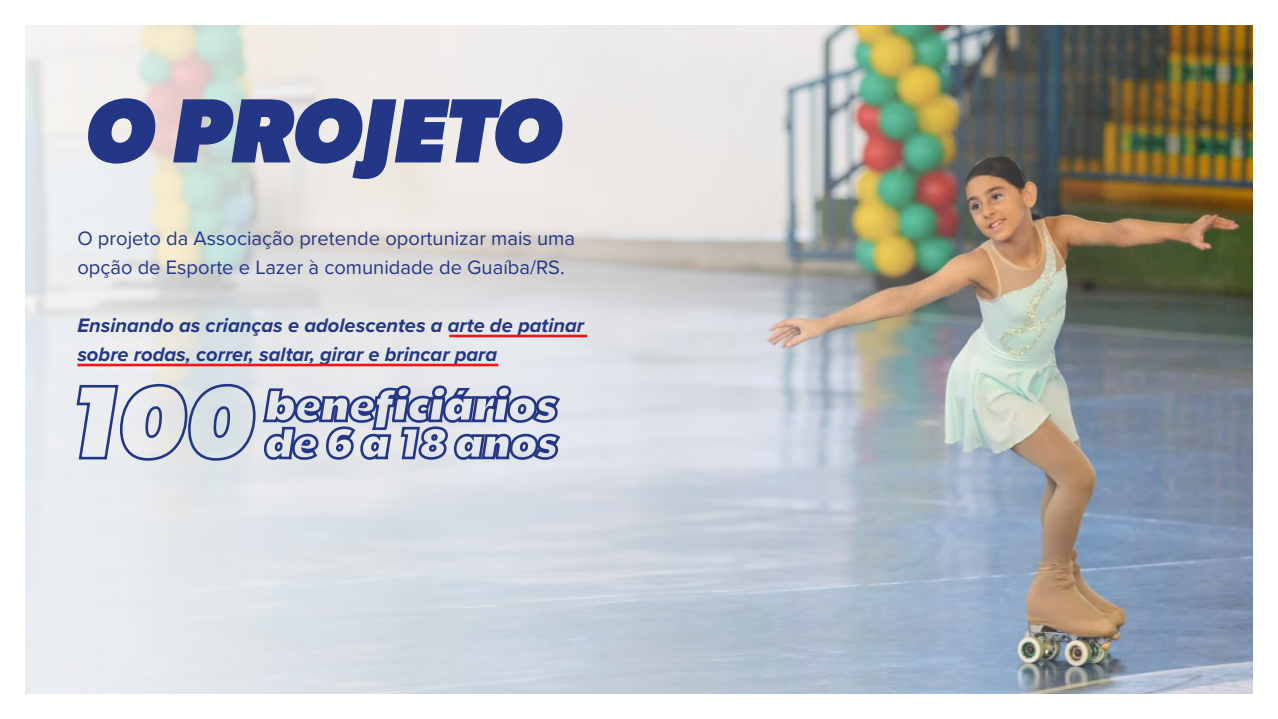
<style>
.page{position:relative;width:1278px;height:719px;background:#fff}
.page>*{position:absolute;margin:0;border:0;box-sizing:border-box;transform-origin:0 0}
.t1{font:italic 800 91.44px "Gibson";color:#233786}
.t2{font:20.12px/28.9px "Proxima Nova";color:#243786}
.t3{font:italic 700 20.12px/28.9px "Proxima Nova";color:#243786}
</style>
<div class="page">
<img style="left:25px;top:25px;width:1227px;height:668px">
<svg style="left:75px;top:282px;width:487px;height:180px;background:#cfd2dc"></svg>
<hr style="left:449px;top:335px;width:138px;height:2px;background:#ed151a">
<hr style="left:77px;top:364px;width:421px;height:2px;background:#ed151a">
<h1 class="t1" style="left:84px;top:77px;width:479px">O PROJETO</h1>
<p class="t2" style="left:77px;top:223px;width:499px">O projeto da Associação pretende oportunizar mais uma opção de Esporte e Lazer à comunidade de Guaíba/RS.</p>
<p class="t3" style="left:77px;top:310px;width:508px">Ensinando as crianças e adolescentes a arte de patinar sobre rodas, correr, saltar, girar e brincar para</p>
</div>
